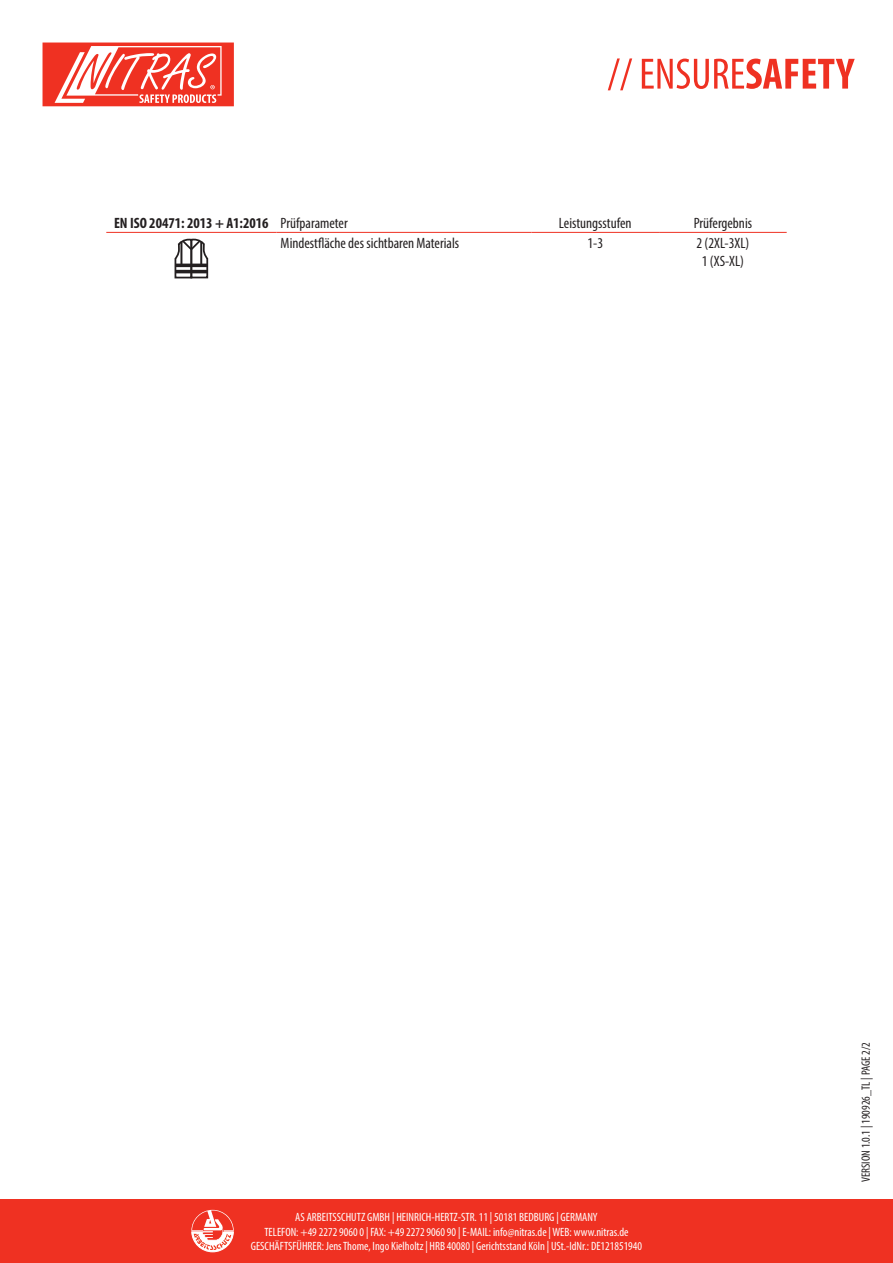
<style>
.page{position:relative;width:893px;height:1263px;background:#fff}
.page>*{position:absolute;margin:0;border:0;box-sizing:border-box;transform-origin:0 0}
.t1{font:condensed 15px "Myriad Pro";color:#231f20}
.t2{font:700 condensed 15px "Myriad Pro";color:#231f20}
.t3{font:condensed 12px/14.4px "Myriad Pro";color:#fff;text-align:center}
.t4{font:condensed 12px "Myriad Pro";color:#231f20}
</style>
<div class="page">
<div style="left:0;top:1199px;width:893px;height:64px;background:#ef3122"></div>
<svg style="left:608px;top:58px;width:247px;height:32px"></svg>
<svg style="left:191px;top:1210px;width:43px;height:42px"></svg>
<svg style="left:43px;top:43px;width:191px;height:63px"></svg>
<hr style="left:106px;top:232px;width:170px;height:1px;background:#ef3122">
<hr style="left:276px;top:232px;width:255px;height:1px;background:#ef3122">
<hr style="left:531px;top:232px;width:128px;height:1px;background:#ef3122">
<hr style="left:659px;top:232px;width:128px;height:1px;background:#ef3122">
<svg style="left:174px;top:238px;width:35px;height:41px"></svg>
<hr style="left:200px;top:242px;width:2px;height:23px;background:#231f20">
<hr style="left:180px;top:242px;width:2px;height:23px;background:#231f20">
<p class="t2" style="left:114px;top:214px;width:156px">EN ISO 20471: 2013 + A1:2016</p>
<p class="t1" style="left:281px;top:214px;width:69px">Prüfparameter</p>
<p class="t1" style="left:559px;top:214px;width:74px">Leistungsstufen</p>
<p class="t1" style="left:694px;top:214px;width:60px">Prüfergebnis</p>
<p class="t1" style="left:281px;top:234px;width:180px">Mindestfläche des sichtbaren Materials</p>
<p class="t1" style="left:587px;top:234px;width:17px">1-3</p>
<p class="t1" style="left:696px;top:234px;width:54px">2 (2XL-3XL)</p>
<p class="t1" style="left:702px;top:252px;width:44px">1 (XS-XL)</p>
<p class="t3" style="left:251px;top:1210px;width:393px">AS ARBEITSSCHUTZ GMBH | HEINRICH-HERTZ-STR. 11 | 50181 BEDBURG | GERMANY<br>TELEFON: +49 2272 9060 0 | FAX: +49 2272 9060 90 | E-MAIL: info@nitras.de | WEB: www.nitras.de<br>GESCHÄFTSFÜHRER: Jens Thome, Ingo Kielholtz | HRB 40080 | Gerichtsstand Köln | USt.-IdNr.: DE121851940</p>
<p class="t4" style="left:859px;top:1182px;width:141px;rotate:-90deg">VERSION 1.0.1 | 190926_TL | PAGE 2/2</p>
</div>
